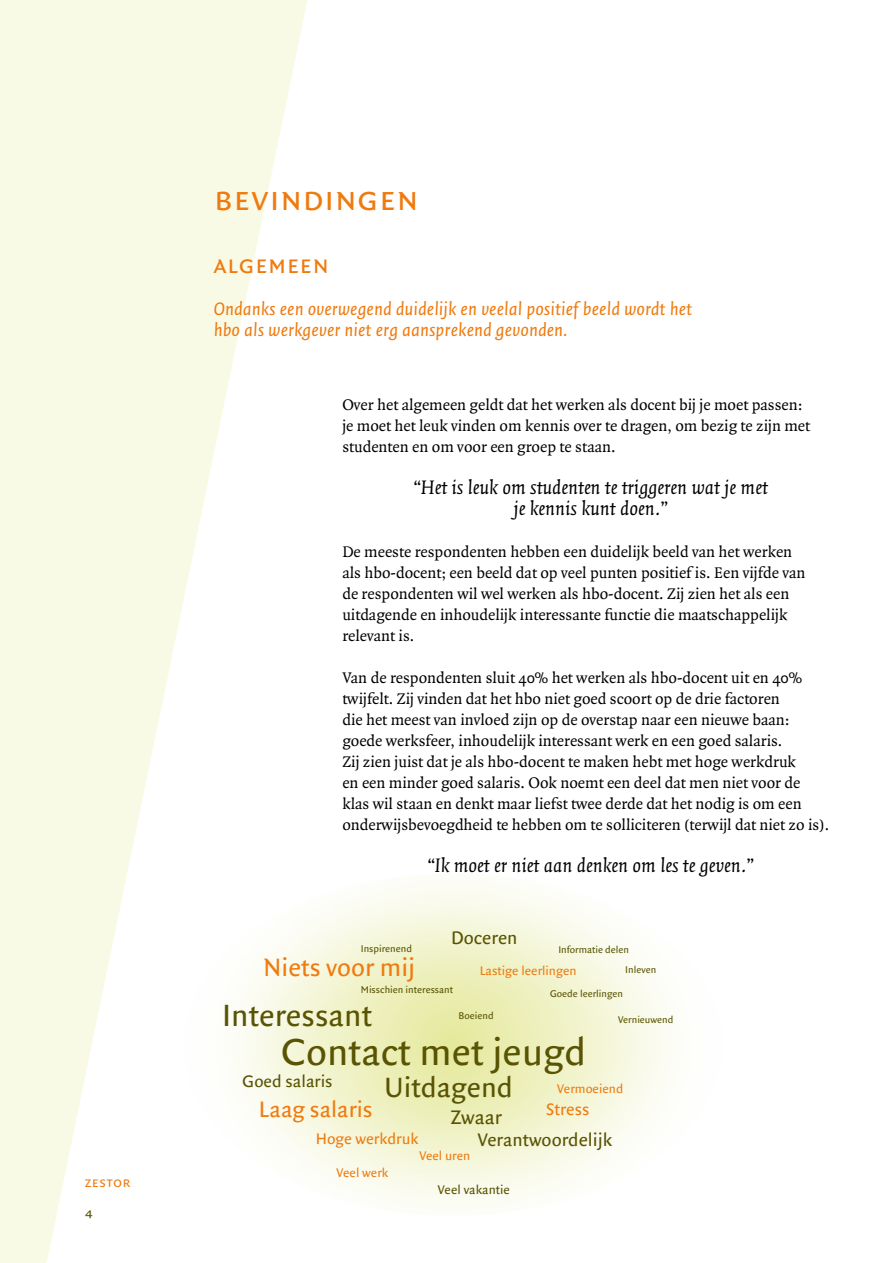
<style>
.page{position:relative;width:893px;height:1263px;background:#fff}
.page>*{position:absolute;margin:0;border:0;box-sizing:border-box;transform-origin:0 0}
.t1{font:40.5px "Quadraat Sans";color:#595403}
.t2{font:36px "Quadraat Sans Small Caps";letter-spacing:.015em;color:#ef7b10}
.t3{font:33px "Quadraat Sans";color:#595403}
.t4{font:30px "Quadraat Sans";color:#595403}
.t5{font:27px "Quadraat Sans";color:#ef7b10}
.t6{font:27px "Quadraat Sans Small Caps";letter-spacing:.025em;color:#ef7b10}
.t7{font:24px "Quadraat Sans";color:#ef7b10}
.t8{font:italic 21px/21px "Quadraat";color:#000;text-align:center}
.t9{font:21px "Quadraat Sans";color:#595403}
.t10{font:italic 19.5px/21px "Quadraat Sans";color:#ef7b10}
.t11{font:19.5px "Quadraat Sans";color:#595403}
.t12{font:18px "Quadraat Sans";color:#595403}
.t13{font:18px "Quadraat Sans";color:#ef7b10}
.t14{font:16.5px/21px "Quadraat";color:#000}
.t15{font:16.5px "Quadraat Sans";color:#ef7b10}
.t16{font:15px "Quadraat Sans Small Caps";letter-spacing:.035em;color:#ef7b10}
.t17{font:15px "Quadraat Sans Small Caps";color:#595403}
.t18{font:13.5px "Quadraat Sans";color:#ef7b10}
.t19{font:13.5px "Quadraat Sans";color:#595403}
.t20{font:10.5px/19.6px "Quadraat Sans";color:#595403}
</style>
<div class="page">
<svg style="left:0;top:0;width:308px;height:1263px;fill:#f9fae6"></svg>
<svg style="left:170px;top:863px;width:499px;height:354px"></svg>
<p class="t16" style="left:85px;top:1173px;width:47px">zestor</p>
<p class="t17" style="left:85px;top:1205px;width:9px">4</p>
<h2 class="t2" style="left:214px;top:178px;width:206px">bevindingen</h2>
<h3 class="t6" style="left:214px;top:249px;width:117px">algemeen</h3>
<p class="t10" style="left:214px;top:299px;width:480px">Ondanks een overwegend duidelijk en veelal positief beeld wordt het hbo als werkgever niet erg aansprekend gevonden.</p>
<p class="t14" style="left:342px;top:394px;width:469px">Over het algemeen geldt dat het werken als docent bij je moet passen: je moet het leuk vinden om kennis over te dragen, om bezig te zijn met studenten en om voor een groep te staan.</p>
<p class="t8" style="left:413px;top:477px;width:356px">“Het is leuk om studenten te triggeren wat je met je kennis kunt doen.”</p>
<p class="t14" style="left:342px;top:541px;width:465px">De meeste respondenten hebben een duidelijk beeld van het werken als hbo-docent; een beeld dat op veel punten positief is. Een vijfde van de respondenten wil wel werken als hbo-docent. Zij zien het als een uitdagende en inhoudelijk interessante functie die maatschappelijk relevant is.</p>
<p class="t14" style="left:342px;top:667px;width:488px">Van de respondenten sluit 40% het werken als hbo-docent uit en 40% twijfelt. Zij vinden dat het hbo niet goed scoort op de drie factoren<br>die het meest van invloed zijn op de overstap naar een nieuwe baan: goede werksfeer, inhoudelijk interessant werk en een goed salaris.<br>Zij zien juist dat je als hbo-docent te maken hebt met hoge werkdruk<br>en een minder goed salaris. Ook noemt een deel dat men niet voor de klas wil staan en denkt maar liefst twee derde dat het nodig is om een onderwijsbevoegdheid te hebben om te solliciteren (terwijl dat niet zo is).</p>
<p class="t8" style="left:427px;top:855px;width:328px">“Ik moet er niet aan denken om les te geven.”</p>
<p class="t11" style="left:451px;top:927px;width:68px">Doceren</p>
<p class="t20" style="left:361px;top:939px;width:53px">Inspirenend</p>
<p class="t20" style="left:361px;top:980px;width:94px">Misschien interessant</p>
<p class="t20" style="left:625px;top:940px;width:32px;text-indent:-67px">Informatie delen<br>Inleven</p>
<p class="t20" style="left:550px;top:984px;width:75px">Goede leerlingen</p>
<h3 class="t5" style="left:263px;top:952px;width:154px">Niets voor mij</h3>
<p class="t18" style="left:480px;top:963px;width:99px">Lastige leerlingen</p>
<h3 class="t3" style="left:222px;top:996px;width:151px">Interessant</h3>
<p class="t20" style="left:459px;top:1006px;width:37px">Boeiend</p>
<p class="t20" style="left:618px;top:1010px;width:57px">Vernieuwend</p>
<h1 class="t1" style="left:281px;top:1028px;width:306px">Contact met jeugd</h1>
<p class="t12" style="left:243px;top:1071px;width:91px">Goed salaris</p>
<h3 class="t4" style="left:384px;top:1070px;width:130px">Uitdagend</h3>
<p class="t18" style="left:557px;top:1081px;width:67px">Vermoeiend</p>
<h3 class="t7" style="left:259px;top:1095px;width:115px">Laag salaris</h3>
<p class="t13" style="left:546px;top:1099px;width:45px">Stress</p>
<p class="t9" style="left:451px;top:1105px;width:53px">Zwaar</p>
<p class="t15" style="left:316px;top:1129px;width:104px">Hoge werkdruk</p>
<p class="t18" style="left:337px;top:1165px;width:53px">Veel werk</p>
<p class="t18" style="left:419px;top:1148px;width:52px">Veel uren</p>
<p class="t11" style="left:478px;top:1129px;width:136px">Verantwoordelijk</p>
<p class="t19" style="left:438px;top:1182px;width:73px">Veel vakantie</p>
</div>
